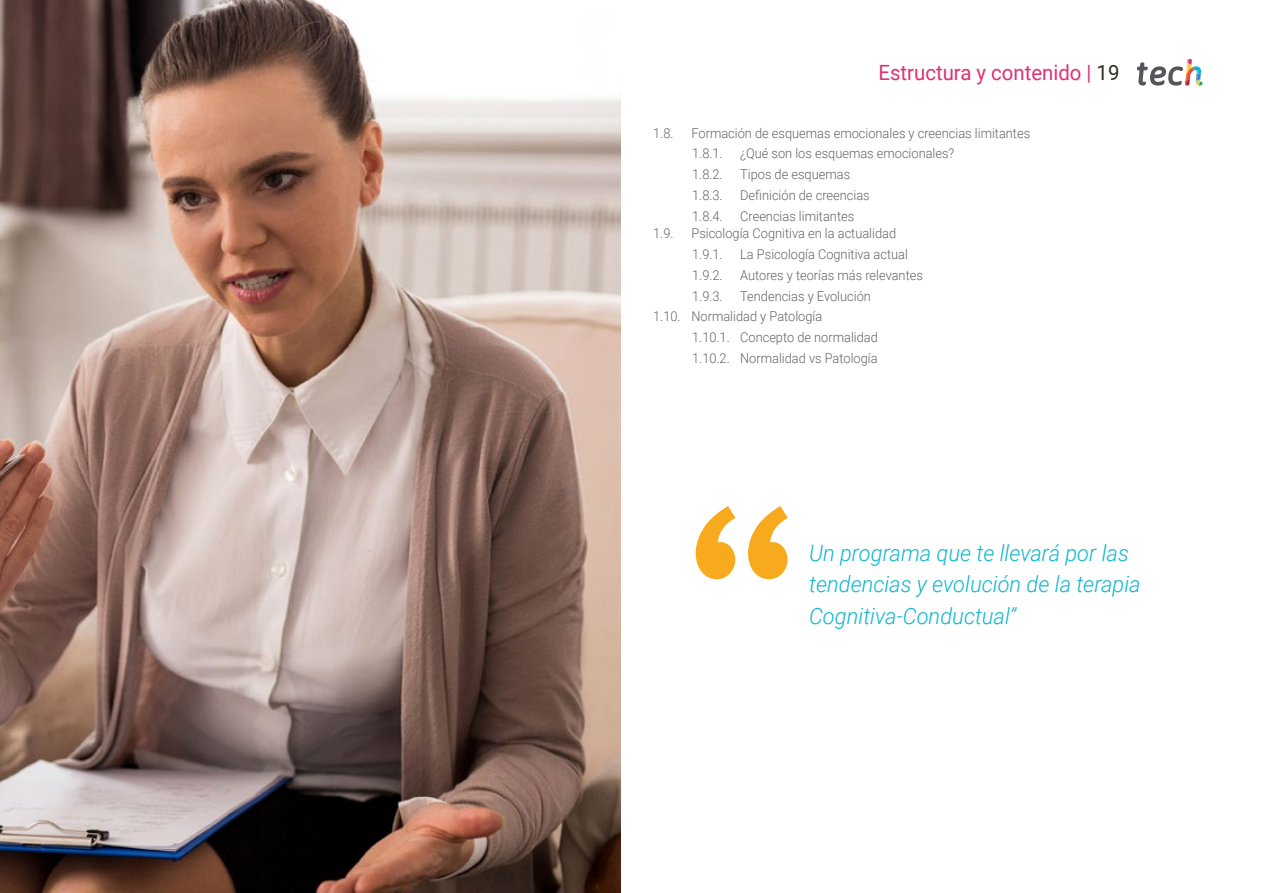
<style>
.page{position:relative;width:1263px;height:893px;background:#fff}
.page>*{position:absolute;margin:0;border:0;box-sizing:border-box;transform-origin:0 0}
.t1{font:italic 300 22.5px/31.5px "Roboto";color:#0fb6cf}
.t2{font:21px "Roboto";color:#df3174}
.t3{font:300 13.5px/20.7px "Roboto";color:#61646a;scale:.95 1}
.s1{color:#312e20}
</style>
<div class="page">
<img style="left:0;top:0;width:621px;height:893px">
<svg style="left:696px;top:506px;width:92px;height:73px"></svg>
<svg style="left:1137px;top:59px;width:65px;height:27px"></svg>
<h2 class="t2" style="left:878px;top:57px;width:242px">Estructura y contenido | <span class="s1">19</span></h2>
<p class="t3" style="left:653px;top:122px;width:23px">1.8.</p>
<p class="t3" style="left:691px;top:122px;width:358px">Formación de esquemas emocionales y creencias limitantes<br>1.8.1.</p>
<p class="t3" style="left:740px;top:143px;width:227px">¿Qué son los esquemas emocionales?</p>
<p class="t3" style="left:692px;top:164px;width:34px">1.8.2.</p>
<p class="t3" style="left:740px;top:164px;width:117px">Tipos de esquemas</p>
<p class="t3" style="left:692px;top:184px;width:34px">1.8.3.</p>
<p class="t3" style="left:740px;top:184px;width:138px">Definición de creencias</p>
<p class="t3" style="left:692px;top:205px;width:34px">1.8.4.</p>
<p class="t3" style="left:740px;top:205px;width:122px">Creencias limitantes</p>
<p class="t3" style="left:653px;top:223px;width:23px">1.9.</p>
<p class="t3" style="left:691px;top:223px;width:217px">Psicología Cognitiva en la actualidad<br>1.9.1.</p>
<p class="t3" style="left:740px;top:244px;width:178px">La Psicología Cognitiva actual</p>
<p class="t3" style="left:692px;top:264px;width:34px">1.9.2.</p>
<p class="t3" style="left:740px;top:264px;width:194px">Autores y teorías más relevantes</p>
<p class="t3" style="left:692px;top:285px;width:34px">1.9.3.</p>
<p class="t3" style="left:653px;top:285px;width:231px;text-indent:87px">Tendencias y Evolución<br>1.10. Normalidad y Patología</p>
<p class="t3" style="left:692px;top:327px;width:197px">1.10.1. Concepto de normalidad<br>1.10.2. Normalidad vs Patología</p>
<h1 class="t1" style="left:809px;top:536px;width:333px">Un programa que te llevará por las tendencias y evolución de la terapia<br>Cognitiva-Conductual”</h1>
</div>
